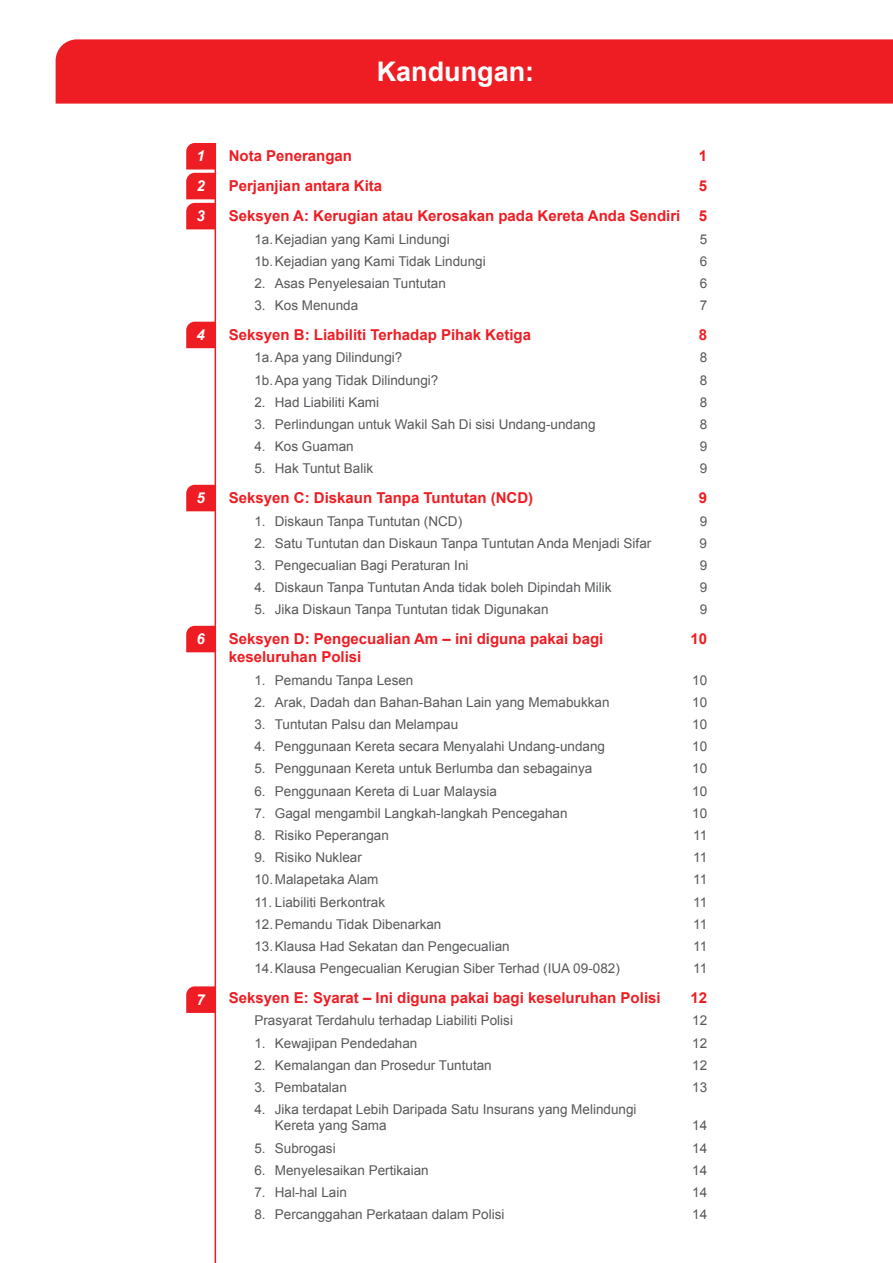
<style>
.page{position:relative;width:893px;height:1263px;background:#fff}
.page>*{position:absolute;margin:0;border:0;box-sizing:border-box;transform-origin:0 0}
.t1{font:700 27px "Arial";color:#fff}
.t2{font:700 15px/30px "Arial";color:#ee1d23;text-align:right}
.t3{font:italic 700 15px/30px "Arial";color:#fff;text-align:justify}
.t4{font:13.5px/16.2px "Arial";color:#57585a}
</style>
<div class="page">
<div style="left:56px;top:39px;width:837px;height:65px;background:#ee1d23"></div>
<hr style="left:215px;top:143px;width:1px;height:1120px;background:#ee1d23">
<svg style="left:186px;top:143px;width:29px;height:86px;background:#ef3439"></svg>
<svg style="left:186px;top:322px;width:29px;height:26px"></svg>
<svg style="left:186px;top:485px;width:29px;height:26px"></svg>
<svg style="left:186px;top:626px;width:29px;height:26px"></svg>
<svg style="left:186px;top:986px;width:29px;height:27px"></svg>
<h1 class="t1" style="left:377px;top:54px;width:159px">Kandungan:</h1>
<p class="t3" style="left:196px;top:142px;width:10px">1<br>2<br>3</p>
<p class="t3" style="left:196px;top:320px;width:10px">4</p>
<p class="t3" style="left:196px;top:483px;width:10px">5</p>
<p class="t3" style="left:196px;top:624px;width:10px">6</p>
<p class="t3" style="left:196px;top:985px;width:10px">7</p>
<p class="t2" style="left:229px;top:142px;width:125px">Nota Penerangan</p>
<p class="t2" style="left:699px;top:142px;width:10px">1</p>
<p class="t2" style="left:229px;top:172px;width:155px">Perjanjian antara Kita</p>
<p class="t2" style="left:229px;top:172px;width:480px">5<br>Seksyen A: Kerugian atau Kerosakan pada Kereta Anda Sendiri 5</p>
<p class="t4" style="left:254px;top:231px;width:197px">1a. Kejadian yang Kami Lindungi</p>
<p class="t4" style="left:700px;top:231px;width:9px">5</p>
<p class="t4" style="left:254px;top:253px;width:233px">1b. Kejadian yang Kami Tidak Lindungi</p>
<p class="t4" style="left:700px;top:253px;width:9px">6</p>
<p class="t4" style="left:254px;top:275px;width:193px">2. Asas Penyelesaian Tuntutan</p>
<p class="t4" style="left:700px;top:275px;width:9px">6</p>
<p class="t4" style="left:254px;top:297px;width:105px">3. Kos Menunda</p>
<p class="t4" style="left:700px;top:297px;width:9px">7</p>
<p class="t2" style="left:229px;top:320px;width:304px">Seksyen B: Liabiliti Terhadap Pihak Ketiga</p>
<p class="t2" style="left:699px;top:320px;width:10px">8</p>
<p class="t4" style="left:254px;top:350px;width:150px">1a. Apa yang Dilindungi?</p>
<p class="t4" style="left:700px;top:350px;width:9px">8</p>
<p class="t4" style="left:254px;top:372px;width:186px">1b. Apa yang Tidak Dilindungi?</p>
<p class="t4" style="left:700px;top:372px;width:9px">8</p>
<p class="t4" style="left:254px;top:394px;width:126px">2. Had Liabiliti Kami</p>
<p class="t4" style="left:700px;top:394px;width:9px">8</p>
<p class="t4" style="left:254px;top:416px;width:343px">3. Perlindungan untuk Wakil Sah Di sisi Undang-undang</p>
<p class="t4" style="left:700px;top:416px;width:9px">8</p>
<p class="t4" style="left:254px;top:438px;width:101px">4. Kos Guaman</p>
<p class="t4" style="left:700px;top:438px;width:9px">9</p>
<p class="t4" style="left:254px;top:461px;width:120px">5. Hak Tuntut Balik</p>
<p class="t4" style="left:700px;top:461px;width:9px">9</p>
<p class="t2" style="left:229px;top:484px;width:306px">Seksyen C: Diskaun Tanpa Tuntutan (NCD)</p>
<p class="t2" style="left:699px;top:484px;width:10px">9</p>
<p class="t4" style="left:254px;top:513px;width:209px">1. Diskaun Tanpa Tuntutan (NCD)</p>
<p class="t4" style="left:700px;top:513px;width:9px">9</p>
<p class="t4" style="left:254px;top:535px;width:398px">2. Satu Tuntutan dan Diskaun Tanpa Tuntutan Anda Menjadi Sifar</p>
<p class="t4" style="left:700px;top:535px;width:9px">9</p>
<p class="t4" style="left:254px;top:557px;width:216px">3. Pengecualian Bagi Peraturan Ini</p>
<p class="t4" style="left:700px;top:557px;width:9px">9</p>
<p class="t4" style="left:254px;top:579px;width:359px">4. Diskaun Tanpa Tuntutan Anda tidak boleh Dipindah Milik</p>
<p class="t4" style="left:700px;top:579px;width:9px">9</p>
<p class="t4" style="left:254px;top:602px;width:296px">5. Jika Diskaun Tanpa Tuntutan tidak Digunakan</p>
<p class="t4" style="left:700px;top:602px;width:9px">9</p>
<p class="t2" style="left:229px;top:625px;width:376px">Seksyen D: Pengecualian Am – ini diguna pakai bagi</p>
<p class="t2" style="left:690px;top:625px;width:18px">10</p>
<p class="t2" style="left:229px;top:643px;width:134px">keseluruhan Polisi</p>
<p class="t4" style="left:254px;top:672px;width:161px">1. Pemandu Tanpa Lesen</p>
<p class="t4" style="left:692px;top:672px;width:17px">10</p>
<p class="t4" style="left:254px;top:694px;width:357px">2. Arak, Dadah dan Bahan-Bahan Lain yang Memabukkan</p>
<p class="t4" style="left:692px;top:694px;width:17px">10</p>
<p class="t4" style="left:254px;top:716px;width:205px">3. Tuntutan Palsu dan Melampau</p>
<p class="t4" style="left:692px;top:716px;width:17px">10</p>
<p class="t4" style="left:254px;top:738px;width:352px">4. Penggunaan Kereta secara Menyalahi Undang-undang</p>
<p class="t4" style="left:692px;top:738px;width:17px">10</p>
<p class="t4" style="left:254px;top:761px;width:339px">5. Penggunaan Kereta untuk Berlumba dan sebagainya</p>
<p class="t4" style="left:692px;top:761px;width:17px">10</p>
<p class="t4" style="left:254px;top:783px;width:244px">6. Penggunaan Kereta di Luar Malaysia</p>
<p class="t4" style="left:692px;top:783px;width:17px">10</p>
<p class="t4" style="left:254px;top:805px;width:315px">7. Gagal mengambil Langkah-langkah Pencegahan</p>
<p class="t4" style="left:692px;top:805px;width:17px">10</p>
<p class="t4" style="left:254px;top:827px;width:136px">8. Risiko Peperangan</p>
<p class="t4" style="left:693px;top:827px;width:16px">11</p>
<p class="t4" style="left:254px;top:849px;width:109px">9. Risiko Nuklear</p>
<p class="t4" style="left:693px;top:849px;width:16px">11</p>
<p class="t4" style="left:254px;top:872px;width:125px">10. Malapetaka Alam</p>
<p class="t4" style="left:693px;top:872px;width:16px">11</p>
<p class="t4" style="left:254px;top:894px;width:132px">11. Liabiliti Berkontrak</p>
<p class="t4" style="left:693px;top:894px;width:16px">11</p>
<p class="t4" style="left:254px;top:916px;width:189px">12. Pemandu Tidak Dibenarkan</p>
<p class="t4" style="left:693px;top:916px;width:16px">11</p>
<p class="t4" style="left:254px;top:938px;width:257px">13. Klausa Had Sekatan dan Pengecualian</p>
<p class="t4" style="left:693px;top:938px;width:16px">11</p>
<p class="t4" style="left:254px;top:960px;width:367px">14. Klausa Pengecualian Kerugian Siber Terhad (IUA 09-082)</p>
<p class="t4" style="left:693px;top:960px;width:16px">11</p>
<p class="t2" style="left:229px;top:983px;width:433px">Seksyen E: Syarat – Ini diguna pakai bagi keseluruhan Polisi</p>
<p class="t2" style="left:690px;top:983px;width:18px">12</p>
<p class="t4" style="left:254px;top:1013px;width:260px">Prasyarat Terdahulu terhadap Liabiliti Polisi</p>
<p class="t4" style="left:692px;top:1013px;width:17px">12</p>
<p class="t4" style="left:254px;top:1035px;width:165px">1. Kewajipan Pendedahan</p>
<p class="t4" style="left:692px;top:1035px;width:17px">12</p>
<p class="t4" style="left:254px;top:1057px;width:239px">2. Kemalangan dan Prosedur Tuntutan</p>
<p class="t4" style="left:692px;top:1057px;width:17px">12</p>
<p class="t4" style="left:254px;top:1079px;width:94px">3. Pembatalan</p>
<p class="t4" style="left:692px;top:1079px;width:17px">13</p>
<p class="t4" style="left:275px;top:1101px;width:363px;text-indent:-20px">4. Jika terdapat Lebih Daripada Satu Insurans yang Melindungi<br>Kereta yang Sama</p>
<p class="t4" style="left:692px;top:1118px;width:17px">14</p>
<p class="t4" style="left:254px;top:1140px;width:83px">5. Subrogasi</p>
<p class="t4" style="left:692px;top:1140px;width:17px">14</p>
<p class="t4" style="left:254px;top:1162px;width:176px">6. Menyelesaikan Pertikaian</p>
<p class="t4" style="left:692px;top:1162px;width:17px">14</p>
<p class="t4" style="left:254px;top:1184px;width:94px">7. Hal-hal Lain</p>
<p class="t4" style="left:692px;top:1184px;width:17px">14</p>
<p class="t4" style="left:254px;top:1206px;width:252px">8. Percanggahan Perkataan dalam Polisi</p>
<p class="t4" style="left:692px;top:1206px;width:17px">14</p>
</div>
